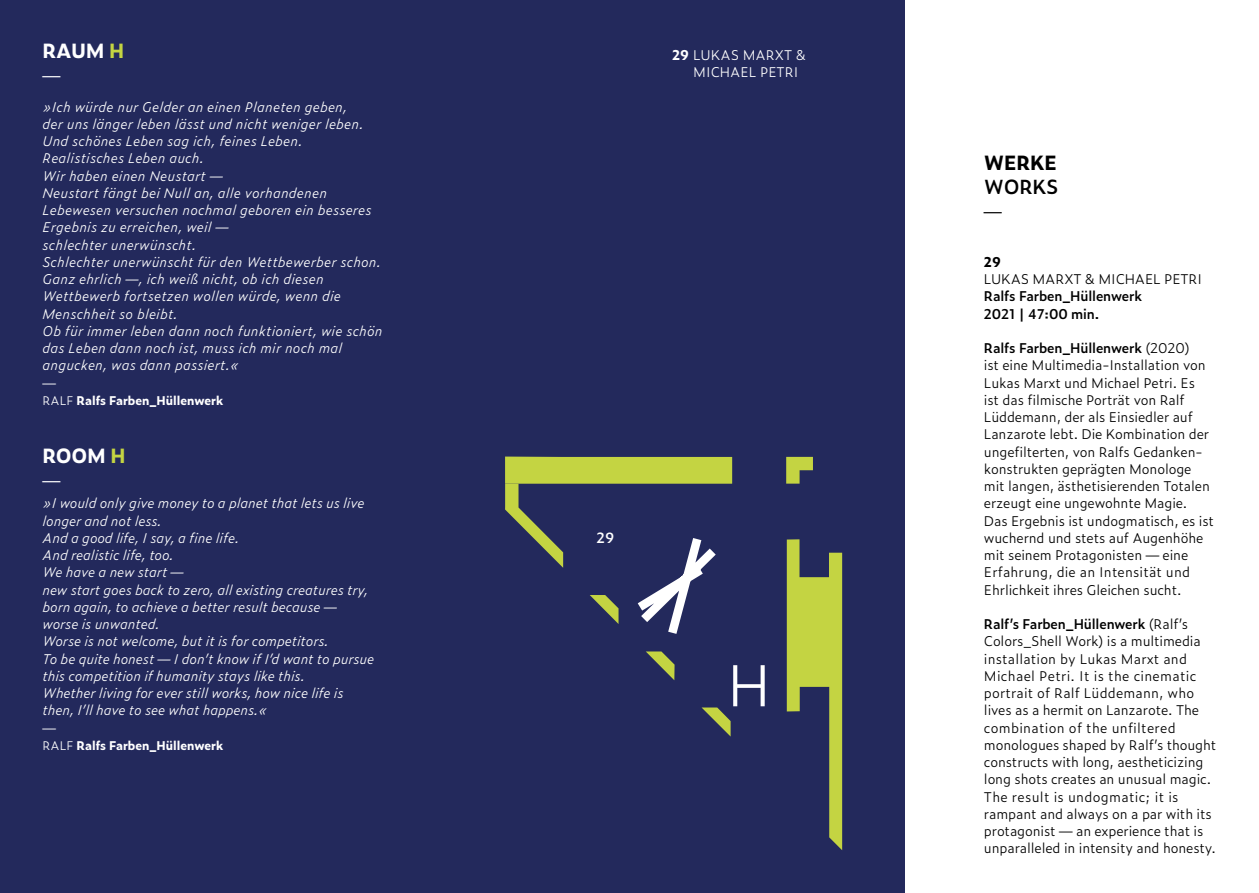
<style>
.page{position:relative;width:1259px;height:893px;background:#fff}
.page>*{position:absolute;margin:0;border:0;box-sizing:border-box;transform-origin:0 0}
.t1{font:300 56.7px "Zeitung Pro";color:#fff}
.t2{font:700 19.5px "Zeitung Pro";letter-spacing:-.01em;color:#fff}
.t3{font:700 19.5px "Zeitung Pro";letter-spacing:-.01em;color:#000}
.t4{font:600 19.5px "Zeitung Pro";letter-spacing:-.015em;color:#000}
.t5{font:300 18px "Zeitung Pro";color:#fff}
.t6{font:300 18px "Zeitung Pro";color:#000}
.t7{font:600 14.1px "Zeitung Pro";color:#fff}
.Fließtext{font:300 13.5px/17.2px "Zeitung Pro";letter-spacing:-.01em;color:#000}
.Fließtext-2{font:italic 300 13.5px "Zeitung Pro";letter-spacing:.01em;color:#fff}
.Fließtext-3{font:italic 300 13.5px "Zeitung Pro";letter-spacing:-.01em;color:#fff}
.Fließtext-4{font:600 13.5px "Zeitung Pro";letter-spacing:-.01em;color:#000}
.Fließtext-5{font:300 13.5px "Zeitung Pro";color:#fff}
.Fließtext-6{font:700 13.5px "Zeitung Pro";color:#000}
.Fließtext-7{font:700 12px "Zeitung Pro";color:#fff}
.s1{color:#c4d442}
.s2{font-weight:300}
.s3{font-weight:700}
.s4{font-weight:600}
</style>
<div class="page">
<div style="left:0;top:0;width:904px;height:893px;background:#23295c"></div>
<svg style="left:646px;top:651px;width:28px;height:29px"></svg>
<svg style="left:701px;top:707px;width:29px;height:29px"></svg>
<svg style="left:786px;top:457px;width:27px;height:27px"></svg>
<svg style="left:505px;top:457px;width:227px;height:177px"></svg>
<svg style="left:787px;top:539px;width:55px;height:311px"></svg>
<p class="t2" style="left:43px;top:35px;width:83px">RAUM <span class="s1">H</span></p>
<p class="t5" style="left:43px;top:62px;width:19px">—</p>
<p class="Fließtext-2" style="left:43px;top:96px;width:306px">»Ich würde nur Gelder an einen Planeten geben,</p>
<p class="Fließtext-2" style="left:43px;top:114px;width:323px">der uns länger leben lässt und nicht weniger leben.</p>
<p class="Fließtext-2" style="left:43px;top:131px;width:262px">Und schönes Leben sag ich, feines Leben.</p>
<p class="Fließtext-2" style="left:43px;top:148px;width:163px">Realistisches Leben auch.</p>
<p class="Fließtext-2" style="left:43px;top:165px;width:182px">Wir haben einen Neustart —</p>
<p class="Fließtext-2" style="left:43px;top:183px;width:286px">Neustart fängt bei Null an, alle vorhandenen</p>
<p class="Fließtext-2" style="left:43px;top:200px;width:331px">Lebewesen versuchen nochmal geboren ein besseres</p>
<p class="Fließtext-2" style="left:43px;top:217px;width:188px">Ergebnis zu erreichen, weil —</p>
<p class="Fließtext-2" style="left:43px;top:234px;width:155px">schlechter unerwünscht.</p>
<p class="Fließtext-2" style="left:43px;top:252px;width:340px">Schlechter unerwünscht für den Wettbewerber schon.</p>
<p class="Fließtext-2" style="left:43px;top:269px;width:283px">Ganz ehrlich —, ich weiß nicht, ob ich diesen</p>
<p class="Fließtext-2" style="left:43px;top:286px;width:300px">Wettbewerb fortsetzen wollen würde, wenn die</p>
<p class="Fließtext-2" style="left:43px;top:303px;width:137px">Menschheit so bleibt.</p>
<p class="Fließtext-2" style="left:43px;top:321px;width:342px">Ob für immer leben dann noch funktioniert, wie schön</p>
<p class="Fließtext-2" style="left:43px;top:338px;width:301px">das Leben dann noch ist, muss ich mir noch mal</p>
<p class="Fließtext-2" style="left:43px;top:355px;width:198px">angucken, was dann passiert.«</p>
<p class="Fließtext-5" style="left:43px;top:372px;width:15px">—</p>
<p class="Fließtext-7" style="left:43px;top:391px;width:182px"><span class="s2">RALF</span> Ralfs Farben_Hüllenwerk</p>
<p class="t2" style="left:43px;top:441px;width:85px">ROOM <span class="s1">H</span></p>
<p class="t5" style="left:43px;top:467px;width:19px">—</p>
<p class="Fließtext-3" style="left:43px;top:493px;width:324px">»I would only give money to a planet that lets us live</p>
<p class="Fließtext-3" style="left:43px;top:510px;width:121px">longer and not less.</p>
<p class="Fließtext-3" style="left:43px;top:528px;width:198px">And a good life, I say, a fine life.</p>
<p class="Fließtext-3" style="left:43px;top:545px;width:133px">And realistic life, too.</p>
<p class="Fließtext-3" style="left:43px;top:562px;width:143px">We have a new start —</p>
<p class="Fließtext-3" style="left:43px;top:579px;width:327px">new start goes back to zero, all existing creatures try,</p>
<p class="Fließtext-3" style="left:43px;top:597px;width:296px">born again, to achieve a better result because —</p>
<p class="Fließtext-3" style="left:43px;top:614px;width:119px">worse is unwanted.</p>
<p class="Fließtext-3" style="left:43px;top:631px;width:288px">Worse is not welcome, but it is for competitors.</p>
<p class="Fließtext-3" style="left:43px;top:648px;width:333px">To be quite honest — I don’t know if I’d want to pursue</p>
<p class="Fließtext-3" style="left:43px;top:666px;width:264px">this competition if humanity stays like this.</p>
<p class="Fließtext-3" style="left:43px;top:683px;width:302px">Whether living for ever still works, how nice life is</p>
<p class="Fließtext-3" style="left:43px;top:700px;width:227px">then, I’ll have to see what happens.«</p>
<p class="Fließtext-5" style="left:43px;top:717px;width:15px">—</p>
<p class="Fließtext-7" style="left:43px;top:736px;width:182px"><span class="s2">RALF</span> Ralfs Farben_Hüllenwerk</p>
<p class="Fließtext-5" style="left:672px;top:45px;width:136px"><span class="s3">29</span> LUKAS MARXT &amp;</p>
<p class="Fließtext-5" style="left:693px;top:62px;width:107px">MICHAEL PETRI</p>
<p class="t7" style="left:596px;top:527px;width:19px">29</p>
<h1 class="t1" style="left:727px;top:643px;width:45px">H</h1>
<p class="t3" style="left:984px;top:148px;width:74px">WERKE</p>
<p class="t4" style="left:984px;top:172px;width:76px">WORKS</p>
<p class="t6" style="left:984px;top:198px;width:19px">—</p>
<p class="Fließtext-6" style="left:984px;top:251px;width:18px">29</p>
<p class="Fließtext" style="left:984px;top:270px;width:219px">LUKAS MARXT &amp; MICHAEL PETRI</p>
<p class="Fließtext-4" style="left:984px;top:286px;width:159px">Ralfs Farben_Hüllenwerk</p>
<p class="Fließtext-4" style="left:984px;top:303px;width:117px">2021 | 47:00 min.</p>
<p class="Fließtext" style="left:984px;top:339px;width:232px"><span class="s4">Ralfs Farben_Hüllenwerk</span> (2020)<br>ist eine Multimedia-Installation von Lukas Marxt und Michael Petri. Es<br>ist das filmische Porträt von Ralf Lüddemann, der als Einsiedler auf Lanzarote lebt. Die Kombination der ungefilterten, von Ralfs Gedanken&shy;konstrukten geprägten Monologe mit langen, ästhetisierenden Totalen erzeugt eine ungewohnte Magie.<br>Das Ergebnis ist undogmatisch, es ist wuchernd und stets auf Augenhöhe mit seinem Protagonisten — eine Erfahrung, die an Intensität und Ehrlichkeit ihres Gleichen sucht.</p>
<p class="Fließtext" style="left:984px;top:615px;width:234px"><span class="s4">Ralf’s Farben_Hüllenwerk</span> (Ralf’s Colors_Shell Work) is a multimedia installation by Lukas Marxt and Michael Petri. It is the cinematic portrait of Ralf Lüddemann, who lives as a hermit on Lanzarote. The combination of the unfiltered monologues shaped by Ralf’s thought constructs with long, aestheticizing long shots creates an unusual magic.<br>The result is undogmatic; it is rampant and always on a par with its protagonist — an experience that is unparalleled in intensity and honesty.</p>
</div>
